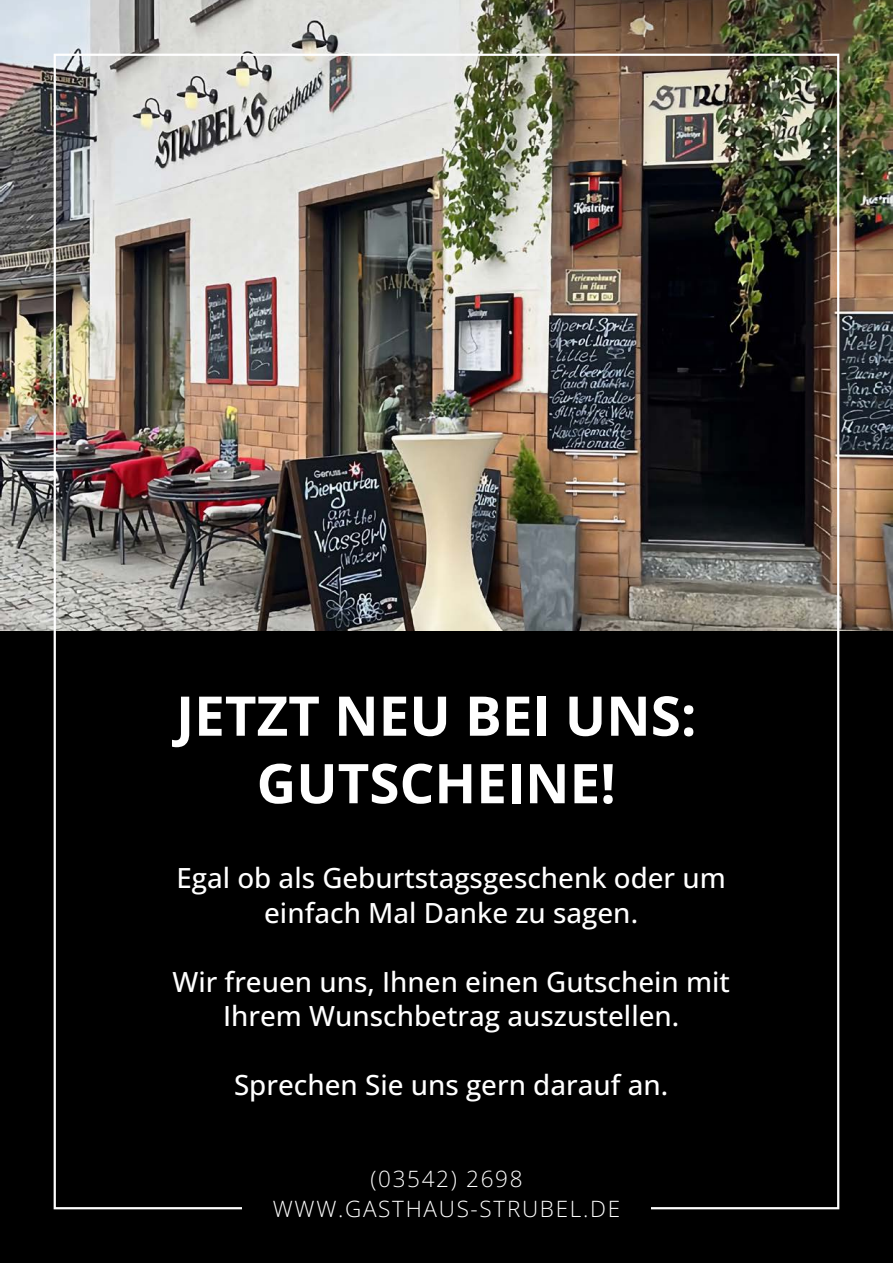
<style>
.page{position:relative;width:893px;height:1263px;background:#fff}
.page>*{position:absolute;margin:0;border:0;box-sizing:border-box;transform-origin:0 0}
.t1{font:700 54.75px/67.5px "Open Sans";color:#fff;text-align:center}
.t2{font:500 27.75px/34.5px "Open Sans";color:#fff;text-align:center}
.t3{font:300 22.5px/30px "Open Sans";letter-spacing:.075em;color:#fff;text-align:center}
</style>
<div class="page">
<img style="left:0;top:0;width:893px;height:631px">
<div style="left:0;top:631px;width:893px;height:632px;background:#000"></div>
<h1 class="t1" style="left:176px;top:681px;width:522px">JETZT NEU BEI UNS:<br>GUTSCHEINE!</h1>
<p class="t2" style="left:176px;top:860px;width:551px">Egal ob als Geburtstagsgeschenk oder um einfach Mal Danke zu sagen.</p>
<p class="t2" style="left:172px;top:964px;width:559px">Wir freuen uns, Ihnen einen Gutschein mit<br>Ihrem Wunschbetrag auszustellen.</p>
<p class="t2" style="left:234px;top:1067px;width:436px">Sprechen Sie uns gern darauf an.</p>
<p class="t3" style="left:273px;top:1163px;width:349px">(03542) 2698<br>WWW.GASTHAUS-STRUBEL.DE</p>
</div>
